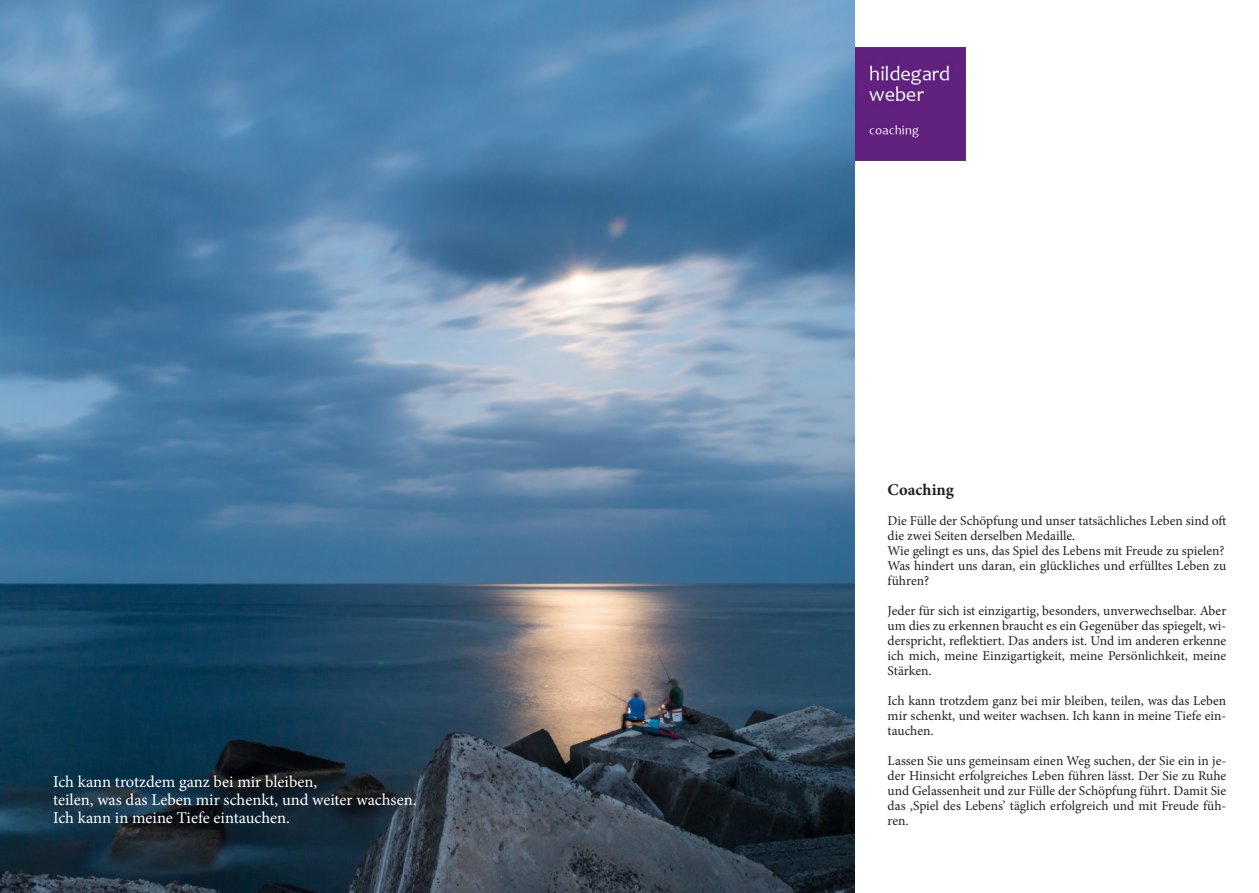
<style>
.page{position:relative;width:1259px;height:893px;background:#fff}
.page>*{position:absolute;margin:0;border:0;box-sizing:border-box;transform-origin:0 0}
.t1{font:16.5px/18px "Minion Pro";color:#fff}
.t2{font:700 16.5px "Minion Pro";color:#231f20}
.t3{font:13.5px/15px "Minion Pro";color:#231f20;text-align:justify}
</style>
<div class="page">
<img style="left:854px;top:47px;width:112px;height:113px">
<img style="left:0;top:0;width:854px;height:893px">
<p class="t1" style="left:53px;top:773px;width:365px">Ich kann trotzdem ganz bei mir bleiben,<br>teilen, was das Leben mir schenkt, und weiter wachsen.<br>Ich kann in meine Tiefe eintauchen.</p>
<p class="t2" style="left:887px;top:478px;width:68px">Coaching</p>
<p class="t3" style="left:887px;top:513px;width:340px">Die Fülle der Schöpfung und unser tatsächliches Leben sind oft die zwei Seiten derselben Medaille.</p>
<p class="t3" style="left:887px;top:543px;width:338px">Wie gelingt es uns, das Spiel des Lebens mit Freude zu spielen?</p>
<p class="t3" style="left:887px;top:558px;width:340px">Was hindert uns daran, ein glückliches und erfülltes Leben zu führen?</p>
<p class="t3" style="left:887px;top:603px;width:340px">Jeder für sich ist einzigartig, besonders, unverwechselbar. Aber um dies zu erkennen braucht es ein Gegenüber das spiegelt, wi&shy;derspricht, reflektiert. Das anders ist. Und im anderen erkenne ich mich, meine Einzigartigkeit, meine Persönlichkeit, meine Stärken.</p>
<p class="t3" style="left:887px;top:693px;width:340px">Ich kann trotzdem ganz bei mir bleiben, teilen, was das Leben mir schenkt, und weiter wachsen. Ich kann in meine Tiefe ein&shy;tauchen.</p>
<p class="t3" style="left:887px;top:753px;width:340px">Lassen Sie uns gemeinsam einen Weg suchen, der Sie ein in je&shy;der Hinsicht erfolgreiches Leben führen lässt. Der Sie zu Ruhe und Gelassenheit und zur Fülle der Schöpfung führt. Damit Sie das ‚Spiel des Lebens’ täglich erfolgreich und mit Freude füh&shy;ren.</p>
</div>
